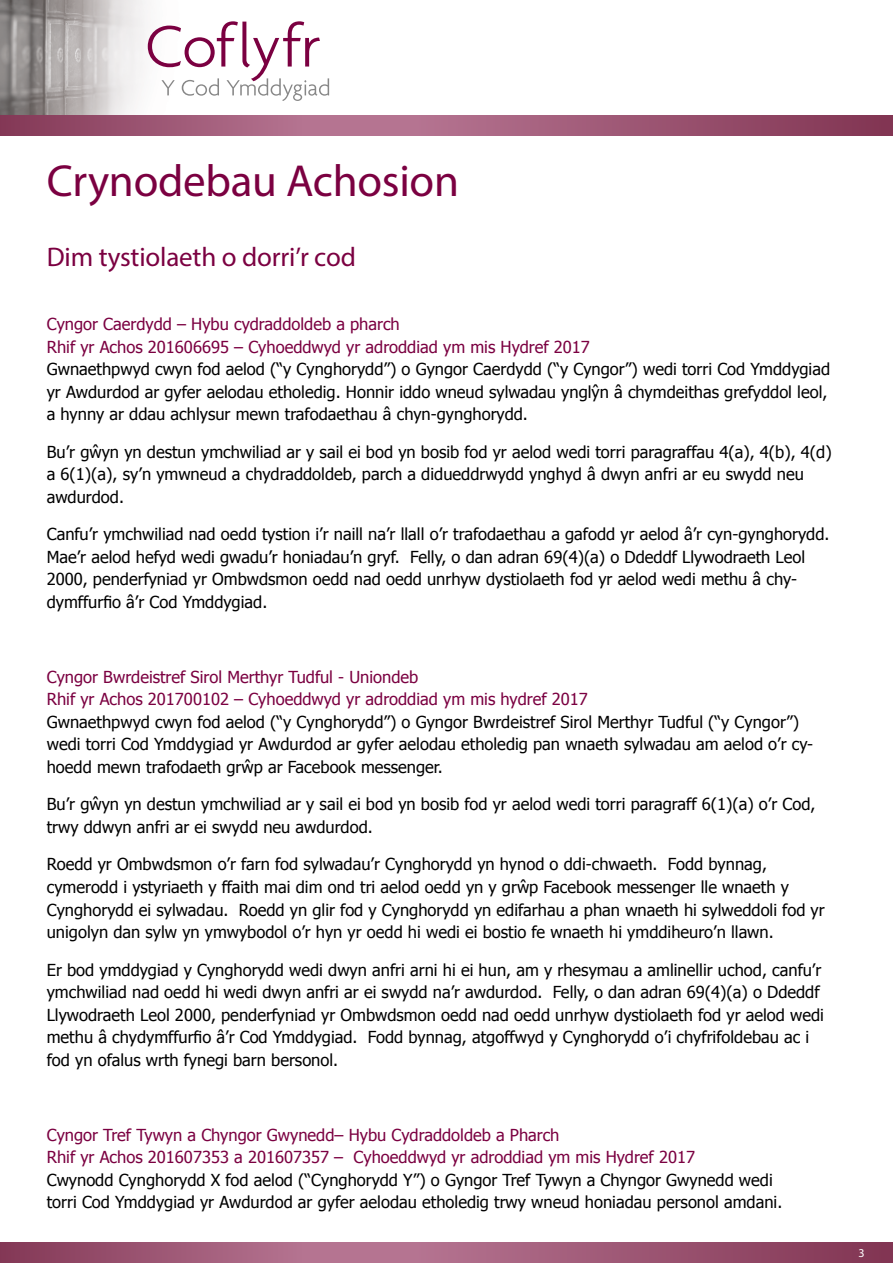
<style>
.page{position:relative;width:893px;height:1263px;background:#fff}
.page>*{position:absolute;margin:0;border:0;box-sizing:border-box;transform-origin:0 0}
.t1{font:45px "Myriad Pro";letter-spacing:-.005em;color:#7b0041}
.t2{font:27px "Myriad Pro";letter-spacing:-.005em;color:#7b0041}
.t3{font:16.5px/22.5px "Tahoma";color:#000}
.t4{font:16.5px/22.5px "Tahoma";color:#7b0041}
.t5{font:12px "Myriad Pro";color:#fff}
</style>
<div class="page">
<svg style="left:0;top:1242px;width:893px;height:21px;background:#9e5875"></svg>
<img style="left:0;top:0;width:330px;height:115px">
<svg style="left:0;top:115px;width:893px;height:21px;background:#9e5875"></svg>
<svg style="left:148px;top:21px;width:181px;height:80px"></svg>
<h1 class="t1" style="left:47px;top:153px;width:414px">Crynodebau Achosion</h1>
<h2 class="t2" style="left:47px;top:240px;width:311px">Dim tystiolaeth o dorri’r cod</h2>
<p class="t4" style="left:47px;top:312px;width:545px">Cyngor Caerdydd – Hybu cydraddoldeb a pharch<br>Rhif yr Achos 201606695 – Cyhoeddwyd yr adroddiad ym mis Hydref 2017</p>
<p class="t3" style="left:47px;top:357px;width:785px">Gwnaethpwyd cwyn fod aelod (“y Cynghorydd”) o Gyngor Caerdydd (“y Cyngor”) wedi torri Cod Ymddygiad yr Awdurdod ar gyfer aelodau etholedig. Honnir iddo wneud sylwadau ynglŷn â chymdeithas grefyddol leol, a hynny ar ddau achlysur mewn trafodaethau â chyn-gynghorydd.</p>
<p class="t3" style="left:47px;top:440px;width:786px">Bu’r gŵyn yn destun ymchwiliad ar y sail ei bod yn bosib fod yr aelod wedi torri paragraffau 4(a), 4(b), 4(d) a 6(1)(a), sy’n ymwneud a chydraddoldeb, parch a didueddrwydd ynghyd â dwyn anfri ar eu swydd neu awdurdod.</p>
<p class="t3" style="left:47px;top:522px;width:784px">Canfu’r ymchwiliad nad oedd tystion i’r naill na’r llall o’r trafodaethau a gafodd yr aelod â’r cyn-gynghorydd.<br>Mae’r aelod hefyd wedi gwadu’r honiadau’n gryf. Felly, o dan adran 69(4)(a) o Ddeddf Llywodraeth Leol 2000, penderfyniad yr Ombwdsmon oedd nad oedd unrhyw dystiolaeth fod yr aelod wedi methu â chy&shy;dymffurfio â’r Cod Ymddygiad.</p>
<p class="t4" style="left:47px;top:665px;width:542px">Cyngor Bwrdeistref Sirol Merthyr Tudful - Uniondeb<br>Rhif yr Achos 201700102 – Cyhoeddwyd yr adroddiad ym mis hydref 2017</p>
<p class="t3" style="left:47px;top:710px;width:768px">Gwnaethpwyd cwyn fod aelod (“y Cynghorydd”) o Gyngor Bwrdeistref Sirol Merthyr Tudful (“y Cyngor”) wedi torri Cod Ymddygiad yr Awdurdod ar gyfer aelodau etholedig pan wnaeth sylwadau am aelod o’r cy&shy;hoedd mewn trafodaeth grŵp ar Facebook messenger.</p>
<p class="t3" style="left:47px;top:792px;width:770px">Bu’r gŵyn yn destun ymchwiliad ar y sail ei bod yn bosib fod yr aelod wedi torri paragraff 6(1)(a) o’r Cod, trwy ddwyn anfri ar ei swydd neu awdurdod.</p>
<p class="t3" style="left:47px;top:852px;width:779px">Roedd yr Ombwdsmon o’r farn fod sylwadau’r Cynghorydd yn hynod o ddi-chwaeth. Fodd bynnag, cymerodd i ystyriaeth y ffaith mai dim ond tri aelod oedd yn y grŵp Facebook messenger lle wnaeth y Cynghorydd ei sylwadau. Roedd yn glir fod y Cynghorydd yn edifarhau a phan wnaeth hi sylweddoli fod yr unigolyn dan sylw yn ymwybodol o’r hyn yr oedd hi wedi ei bostio fe wnaeth hi ymddiheuro’n llawn.</p>
<p class="t3" style="left:47px;top:957px;width:779px">Er bod ymddygiad y Cynghorydd wedi dwyn anfri arni hi ei hun, am y rhesymau a amlinellir uchod, canfu’r ymchwiliad nad oedd hi wedi dwyn anfri ar ei swydd na’r awdurdod. Felly, o dan adran 69(4)(a) o Ddeddf Llywodraeth Leol 2000, penderfyniad yr Ombwdsmon oedd nad oedd unrhyw dystiolaeth fod yr aelod wedi methu â chydymffurfio â’r Cod Ymddygiad. Fodd bynnag, atgoffwyd y Cynghorydd o’i chyfrifoldebau ac i fod yn ofalus wrth fynegi barn bersonol.</p>
<p class="t4" style="left:47px;top:1122px;width:650px">Cyngor Tref Tywyn a Chyngor Gwynedd– Hybu Cydraddoldeb a Pharch<br>Rhif yr Achos 201607353 a 201607357 – Cyhoeddwyd yr adroddiad ym mis Hydref 2017</p>
<p class="t3" style="left:47px;top:1167px;width:737px">Cwynodd Cynghorydd X fod aelod (“Cynghorydd Y”) o Gyngor Tref Tywyn a Chyngor Gwynedd wedi torri Cod Ymddygiad yr Awdurdod ar gyfer aelodau etholedig trwy wneud honiadau personol amdani.</p>
<p class="t5" style="left:858px;top:1245px;width:8px">3</p>
</div>
